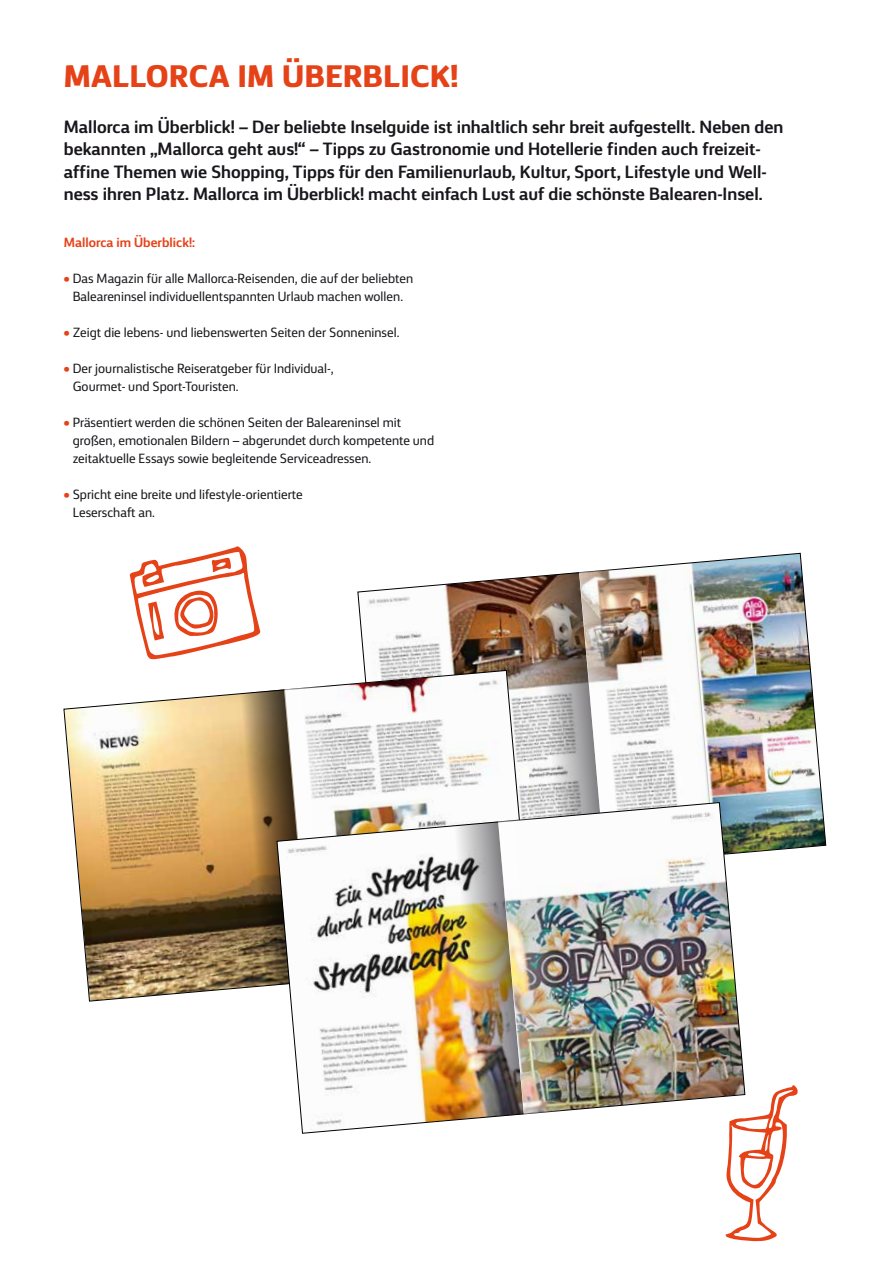
<style>
.page{position:relative;width:893px;height:1263px;background:#fff}
.page>*{position:absolute;margin:0;border:0;box-sizing:border-box;transform-origin:0 0}
.t1{font:800 31.5px "FS Silas Sans";letter-spacing:.01em;color:#e64218}
.t2{font:700 18px/22.5px "FS Silas Sans";color:#1a171c}
.t3{font:13.5px/18px "FS Silas Sans";color:#1a171c}
.t4{font:700 13.5px "FS Silas Sans";color:#e64218}
.s1{font-weight:700;color:#e64218}
</style>
<div class="page">
<img style="left:357px;top:553px;width:469px;height:300px">
<img style="left:63px;top:670px;width:390px;height:331px">
<svg style="left:239px;top:685px;width:117px;height:301px"></svg>
<img style="left:276px;top:802px;width:469px;height:332px">
<img style="left:453px;top:568px;width:196px;height:550px">
<svg style="left:129px;top:546px;width:131px;height:114px"></svg>
<svg style="left:726px;top:1083px;width:72px;height:159px"></svg>
<h1 class="t1" style="left:64px;top:48px;width:396px">MALLORCA IM ÜBERBLICK!</h1>
<p class="t2" style="left:64px;top:113px;width:721px">Mallorca im Überblick! – Der beliebte Inselguide ist inhaltlich sehr breit aufgestellt. Neben den bekannten „Mallorca geht aus!“ – Tipps zu Gastronomie und Hotellerie finden auch freizeit&shy;affine Themen wie Shopping, Tipps für den Familienurlaub, Kultur, Sport, Lifestyle und Well&shy;ness ihren Platz. Mallorca im Überblick! macht einfach Lust auf die schönste Balearen-Insel.</p>
<p class="t4" style="left:64px;top:231px;width:133px">Mallorca im Überblick!:</p>
<p class="t3" style="left:64px;top:269px;width:351px;text-align:center"><span class="s1">•</span> Das Magazin für alle Mallorca-Reisenden, die auf der beliebten<br>Baleareninsel individuellentspannten Urlaub machen wollen.</p>
<p class="t3" style="left:64px;top:323px;width:337px"><span class="s1">•</span> Zeigt die lebens- und liebenswerten Seiten der Sonneninsel.</p>
<p class="t3" style="left:73px;top:359px;width:263px;text-indent:-9px"><span class="s1">•</span> Der journalistische Reiseratgeber für Individual-,<br>Gourmet- und Sport-Touristen.</p>
<p class="t3" style="left:73px;top:413px;width:363px;text-indent:-9px"><span class="s1">•</span> Präsentiert werden die schönen Seiten der Baleareninsel mit großen, emotionalen Bildern – abgerundet durch kompetente und zeitaktuelle Essays sowie begleitende Serviceadressen.</p>
<p class="t3" style="left:73px;top:485px;width:232px;text-indent:-9px"><span class="s1">•</span> Spricht eine breite und lifestyle-orientierte<br>Leserschaft an.</p>
</div>
